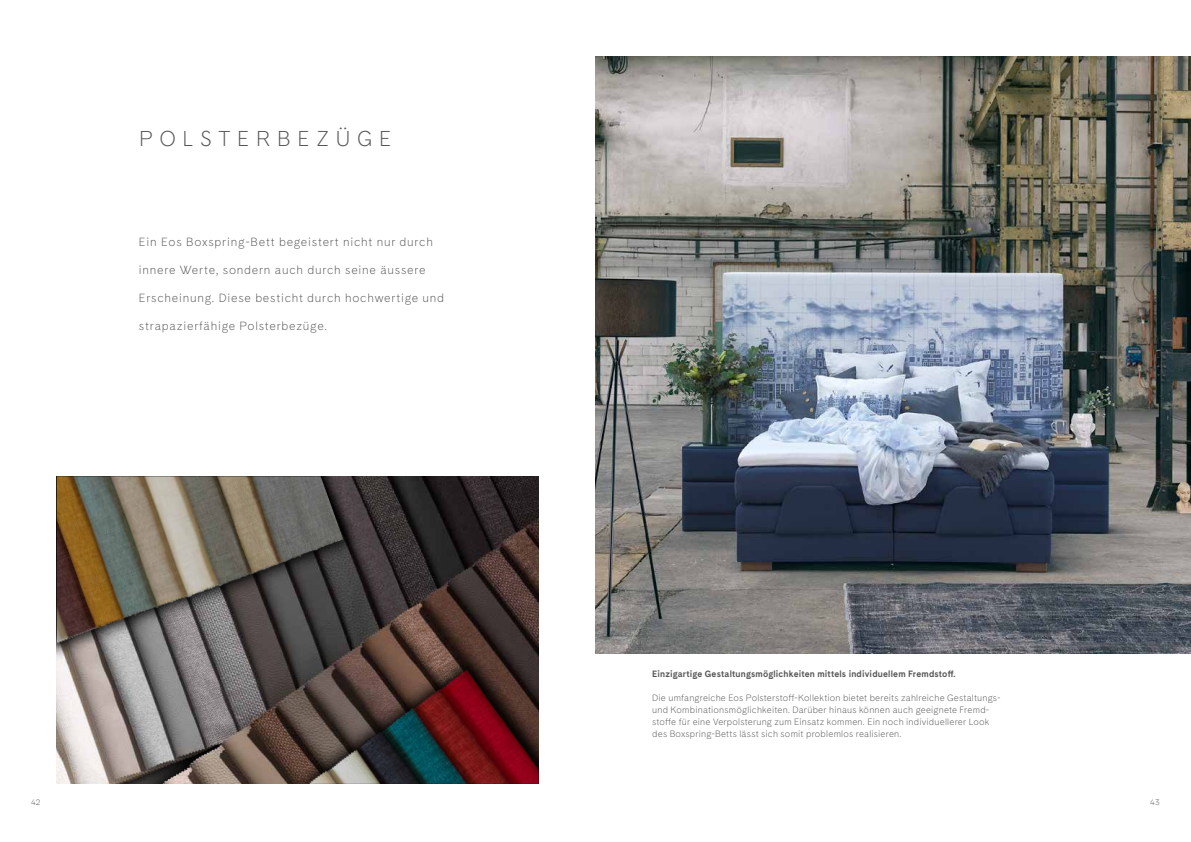
<style>
.page{position:relative;width:1191px;height:842px;background:#fff}
.page>*{position:absolute;margin:0;border:0;box-sizing:border-box;transform-origin:0 0}
.t1{font:300 20px "Cadiz";letter-spacing:.335em;color:#565655}
.t2{font:300 11px "Cadiz";letter-spacing:.07em;color:#565655}
.t3{font:300 8.5px/12px "Cadiz";letter-spacing:.025em;color:#565655}
.t4{font:700 8.5px "Cadiz";letter-spacing:.02em;color:#565655}
.t5{font:300 7.5px "Cadiz";color:#565655}
</style>
<div class="page">
<img style="left:595px;top:57px;width:596px;height:596px">
<img style="left:57px;top:476px;width:482px;height:308px">
<svg style="left:284px;top:643px;width:255px;height:141px"></svg>
<img style="left:307px;top:663px;width:232px;height:121px">
<svg style="left:57px;top:476px;width:310px;height:194px"></svg>
<img style="left:57px;top:476px;width:291px;height:179px">
<h1 class="t1" style="left:139px;top:125px;width:254px">POLSTERBEZÜGE</h1>
<p class="t2" style="left:139px;top:234px;width:295px">Ein Eos Boxspring-Bett begeistert nicht nur durch</p>
<p class="t2" style="left:139px;top:262px;width:288px">innere Werte, sondern auch durch seine äussere</p>
<p class="t2" style="left:139px;top:290px;width:307px">Erscheinung. Diese besticht durch hochwertige und</p>
<p class="t2" style="left:139px;top:318px;width:190px">strapazierfähige Polsterbezüge.</p>
<p class="t5" style="left:31px;top:797px;width:11px">42</p>
<p class="t4" style="left:652px;top:668px;width:305px">Einzigartige Gestaltungsmöglichkeiten mittels individuellem Fremdstoff.</p>
<p class="t3" style="left:652px;top:692px;width:350px">Die umfangreiche Eos Polsterstoff-Kollektion bietet bereits zahlreiche Gestaltungs&shy;und Kombinationsmöglichkeiten. Darüber hinaus können auch geeignete Fremd&shy;stoffe für eine Verpolsterung zum Einsatz kommen. Ein noch individuellerer Look des Boxspring-Betts lässt sich somit problemlos realisieren.</p>
<p class="t5" style="left:1150px;top:797px;width:11px">43</p>
</div>
